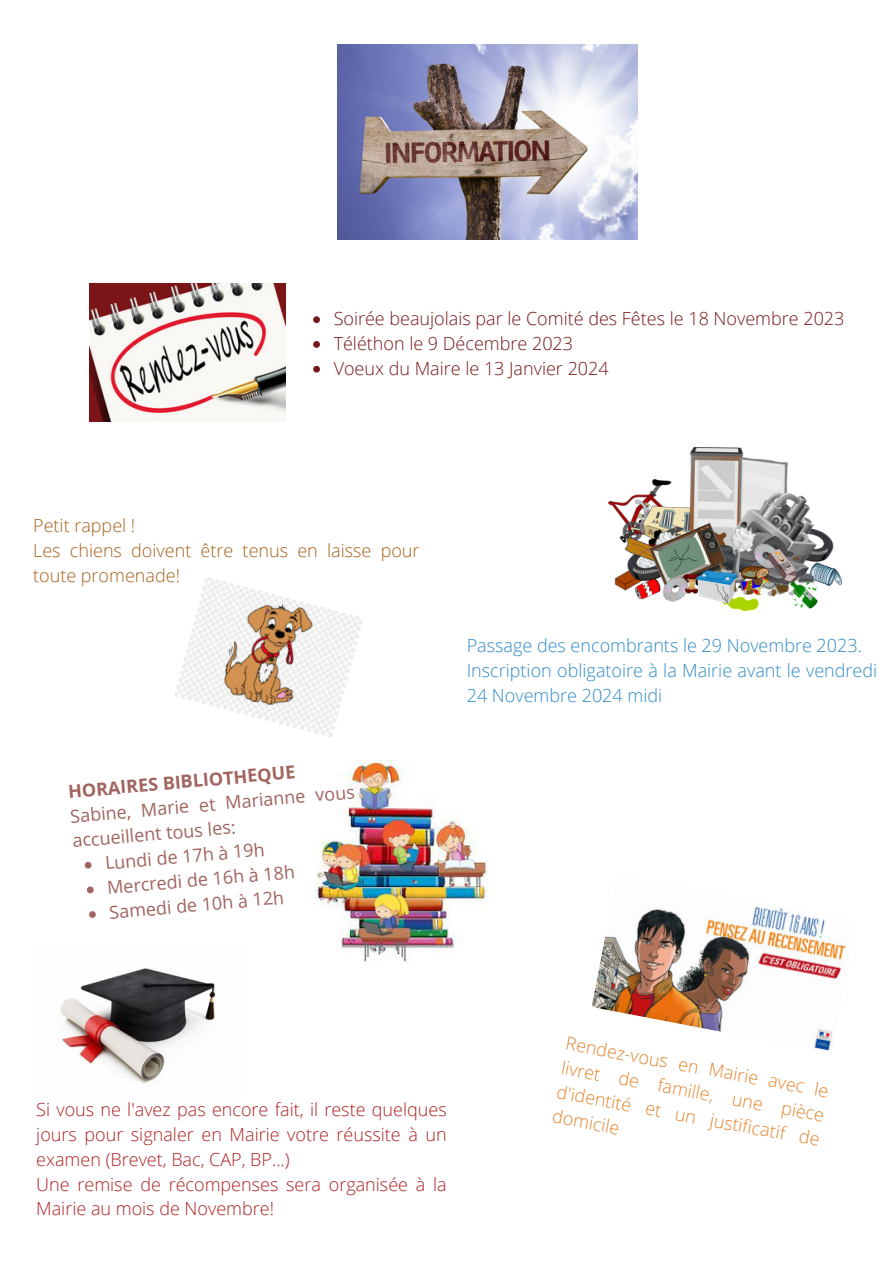
<style>
.page{position:relative;width:894px;height:1264px;background:#fff}
.page>*{position:absolute;margin:0;border:0;box-sizing:border-box;transform-origin:0 0}
.t1{font:300 18px/24.8px "Open Sans";color:#ad2124}
.t2{font:18px/24.8px "Open Sans";color:#a1645f}
.t3{font:300 18px/24.8px "Open Sans";color:#2f8bc5}
.t4{font:300 18px "Open Sans";color:#76181a}
.t5{font:300 18px/24.6px "Open Sans";color:#e5842b;text-align:justify}
.t6{font:300 18px/24.8px "Open Sans";color:#a6611b}
.s1{font-weight:700}
</style>
<div class="page">
<img style="left:337px;top:45px;width:300px;height:195px">
<img style="left:60px;top:968px;width:156px;height:116px">
<img style="left:608px;top:447px;width:233px;height:163px">
<img style="left:89px;top:283px;width:196px;height:138px">
<img style="left:591px;top:906px;width:255px;height:145px">
<img style="left:174px;top:577px;width:189px;height:160px">
<img style="left:315px;top:761px;width:172px;height:202px">
<svg style="left:313px;top:316px;width:7px;height:7px"></svg>
<svg style="left:313px;top:341px;width:7px;height:7px"></svg>
<svg style="left:313px;top:366px;width:7px;height:6px"></svg>
<svg style="left:84px;top:861px;width:8px;height:7px"></svg>
<svg style="left:87px;top:886px;width:7px;height:7px"></svg>
<svg style="left:89px;top:911px;width:7px;height:7px"></svg>
<p class="t4" style="left:333px;top:306px;width:512px">Soirée beaujolais par le Comité des Fêtes le 18 Novembre 2023</p>
<p class="t4" style="left:333px;top:331px;width:241px">Téléthon le 9 Décembre 2023</p>
<p class="t4" style="left:333px;top:355px;width:276px">Voeux du Maire le 13 Janvier 2024</p>
<h1 class="t6" style="left:33px;top:513px;width:388px">Petit rappel !<br>Les chiens doivent être tenus en laisse pour toute promenade!</h1>
<p class="t2" style="left:67px;top:778px;width:287px;rotate:-5deg"><span class="s1">HORAIRES BIBLIOTHEQUE<br></span>Sabine, Marie et Marianne vous accueillent tous les:</p>
<h1 class="t2" style="left:104px;top:850px;width:161px;rotate:-5deg">Lundi de 17h à 19h</h1>
<p class="t2" style="left:106px;top:874px;width:190px;rotate:-5deg">Mercredi de 16h à 18h</p>
<h1 class="t2" style="left:108px;top:899px;width:177px;rotate:-5deg">Samedi de 10h à 12h</h1>
<h1 class="t3" style="left:466px;top:633px;width:412px">Passage des encombrants le 29 Novembre 2023.<br>Inscription obligatoire à la Mairie avant le vendredi<br>24 Novembre 2024 midi</h1>
<h1 class="t1" style="left:36px;top:1096px;width:412px">Si vous ne l'avez pas encore fait, il reste quelques jours pour signaler en Mairie votre réussite à un examen (Brevet, Bac, CAP, BP...)<br>Une remise de récompenses sera organisée à la Mairie au mois de Novembre!</h1>
<p class="t5" style="left:567px;top:1031px;width:268px;rotate:10deg">Rendez-vous en Mairie avec le livret de famille, une pièce d'identité et un justificatif de domicile</p>
</div>
